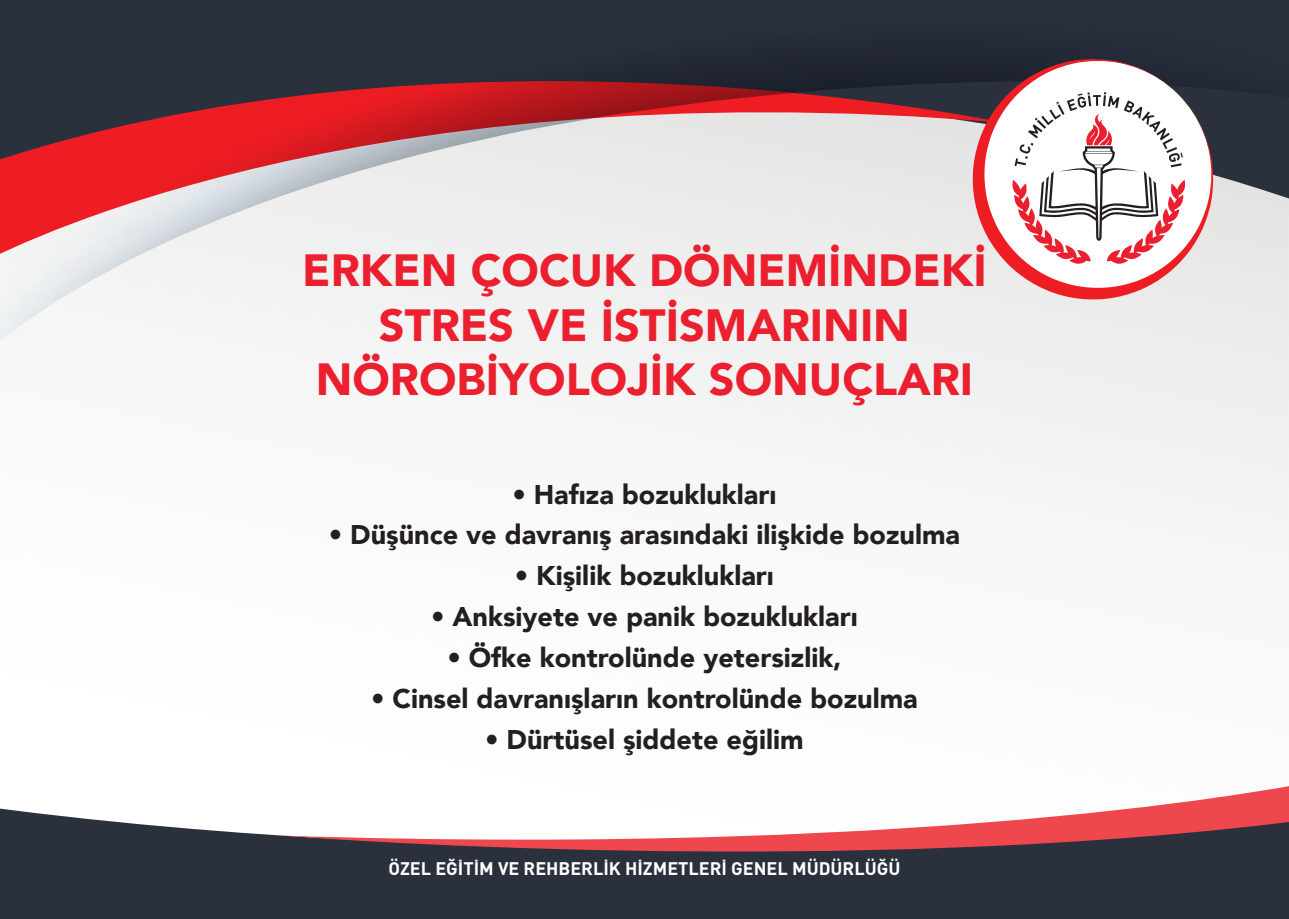
<style>
.page{position:relative;width:1289px;height:919px;background:#fff}
.page>*{position:absolute;margin:0;border:0;box-sizing:border-box;transform-origin:0 0}
.t1{font:900 45px/54px "Avenir";color:#eb1f2e;text-align:center}
.t2{font:900 27px "Avenir";color:#231f20}
.t3{font:700 18px "DIN";color:#fff}
</style>
<div class="page">
<div style="left:373px;top:368px;width:915px;height:186px;background:#f4f5f4"></div>
<svg style="left:0;top:0;width:1288px;height:368px"></svg>
<svg style="left:967px;top:49px;width:256px;height:256px;background:#82848b"></svg>
<svg style="left:972px;top:58px;width:242px;height:242px"></svg>
<div style="left:0;top:808px;width:1288px;height:110px;background:#2b303d"></div>
<svg style="left:282px;top:786px;width:1006px;height:95px"></svg>
<svg style="left:1011px;top:92px;width:175px;height:173px"></svg>
<p class="t1" style="left:302px;top:242px;width:686px">ERKEN ÇOCUK DÖNEMİNDEKİ<br>STRES VE İSTİSMARININ<br>NÖROBİYOLOJİK SONUÇLARI</p>
<p class="t2" style="left:512px;top:471px;width:265px">• Hafıza bozuklukları</p>
<p class="t2" style="left:329px;top:512px;width:632px">• Düşünce ve davranış arasındaki ilişkide bozulma</p>
<p class="t2" style="left:515px;top:552px;width:260px">• Kişilik bozuklukları</p>
<p class="t2" style="left:431px;top:593px;width:428px">• Anksiyete ve panik bozuklukları</p>
<p class="t2" style="left:447px;top:634px;width:395px">• Öfke kontrolünde yetersizlik,</p>
<p class="t2" style="left:371px;top:675px;width:548px">• Cinsel davranışların kontrolünde bozulma</p>
<p class="t2" style="left:485px;top:716px;width:320px">• Dürtüsel şiddete eğilim</p>
<p class="t3" style="left:388px;top:857px;width:513px">ÖZEL EĞİTİM VE REHBERLİK HİZMETLERİ GENEL MÜDÜRLÜĞÜ</p>
</div>
